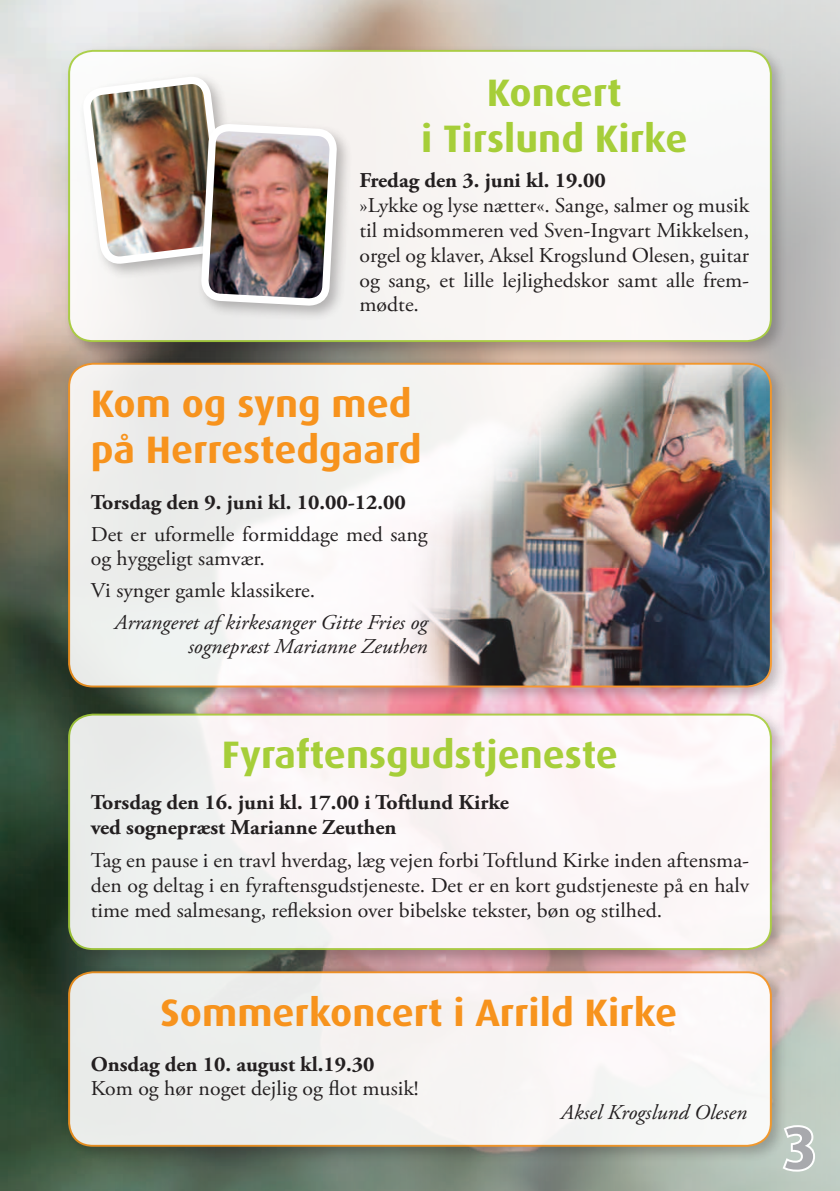
<style>
.page{position:relative;width:840px;height:1191px;background:#fff}
.page>*{position:absolute;margin:0;border:0;box-sizing:border-box;transform-origin:0 0}
.t1{font:700 60px "Dax";color:#a8a9ad}
.t2{font:700 38.2px/46px "Dax";color:#f7931d;scale:1.04 1}
.t3{font:700 38.2px/46px "Dax";color:#a6ce39;text-align:center;scale:1.04 1}
.t4{font:21px/24.8px "Adobe Garamond Pro";color:#231f20;text-align:justify}
.t5{font:700 21px/24.8px "Adobe Garamond Pro";color:#231f20}
.t6{font:italic 21px/24px "Adobe Garamond Pro";color:#231f20;text-align:right}
</style>
<div class="page">
<img style="left:0;top:0;width:839px;height:1191px">
<div style="left:63px;top:357px;width:725px;height:347px;background:#231f20;opacity:.3"></div>
<div style="left:69px;top:364px;width:701px;height:322px;background:linear-gradient(to bottom,#ebeae9,#f2f4f2);border-radius:23px"></div>
<img style="left:281px;top:364px;width:489px;height:322px">
<div style="left:68px;top:363px;width:703px;height:324px;border:2px solid #f7931d;border-radius:23px"></div>
<div style="left:63px;top:708px;width:725px;height:259px;background:#231f20;opacity:.3"></div>
<div style="left:69px;top:714px;width:701px;height:235px;background:linear-gradient(to right,#eeefed,#fff9fb);border-radius:23px"></div>
<div style="left:68px;top:713px;width:703px;height:237px;border:2px solid #a6ce39;border-radius:23px"></div>
<svg style="left:779px;top:1123px;width:37px;height:50px"></svg>
<div style="left:63px;top:45px;width:725px;height:313px;background:#231f20;opacity:.3"></div>
<div style="left:69px;top:51px;width:701px;height:290px;background:#f9f7f6;border-radius:23px"></div>
<div style="left:68px;top:50px;width:703px;height:292px;border:2px solid #a6ce39;border-radius:23px"></div>
<img style="left:85px;top:79px;width:141px;height:286px">
<div style="left:196px;top:119px;width:156px;height:202px;background:#231f20;opacity:.3"></div>
<img style="left:197px;top:120px;width:143px;height:438px">
<div style="left:63px;top:966px;width:725px;height:197px;background:#231f20;opacity:.3"></div>
<div style="left:69px;top:972px;width:701px;height:173px;background:#f5f3f1;border-radius:23px"></div>
<div style="left:68px;top:971px;width:703px;height:175px;border:2px solid #f7931d;border-radius:23px"></div>
<h2 class="t3" style="left:421px;top:70px;width:257px">Koncert<br>i Tirslund Kirke</h2>
<p class="t5" style="left:359px;top:168px;width:247px">Fredag den 3. juni kl. 19.00</p>
<p class="t4" style="left:359px;top:193px;width:391px">»Lykke og lyse nætter«. Sange, salmer og musik til midsommeren ved Sven-Ingvart Mikkelsen, orgel og klaver, Aksel Krogslund Olesen, guitar og sang, et lille lejlighedskor samt alle frem&shy;mødte.</p>
<h2 class="t2" style="left:91px;top:381px;width:319px">Kom og syng med på Herrestedgaard</h2>
<p class="t5" style="left:91px;top:490px;width:316px">Torsdag den 9. juni kl. 10.00-12.00</p>
<p class="t4" style="left:91px;top:523px;width:338px;line-height:24px">Det er uformelle formiddage med sang og hyggeligt samvær.</p>
<p class="t4" style="left:91px;top:578px;width:226px">Vi synger gamle klassikere.</p>
<p class="t6" style="left:114px;top:610px;width:314px">Arrangeret af kirkesanger Gitte Fries og sognepræst Marianne Zeuthen</p>
<h2 class="t3" style="left:222px;top:732px;width:382px">Fyraftensgudstjeneste</h2>
<p class="t5" style="left:91px;top:790px;width:419px">Torsdag den 16. juni kl. 17.00 i Toftlund Kirke ved sognepræst Marianne Zeuthen</p>
<p class="t4" style="left:91px;top:848px;width:659px">Tag en pause i en travl hverdag, læg vejen forbi Toftlund Kirke inden aftensma&shy;den og deltag i en fyraftensgudstjeneste. Det er en kort gudstjeneste på en halv time med salmesang, refleksion over bibelske tekster, bøn og stilhed.</p>
<h2 class="t2" style="left:160px;top:989px;width:498px">Sommerkoncert i Arrild Kirke</h2>
<p class="t5" style="left:91px;top:1052px;width:285px">Onsdag den 10. august kl.19.30</p>
<p class="t4" style="left:91px;top:1076px;width:329px">Kom og hør noget dejlig og flot musik!</p>
<p class="t6" style="left:560px;top:1101px;width:188px">Aksel Krogslund Olesen</p>
<h1 class="t1" style="left:782px;top:1114px;width:35px">3</h1>
</div>
